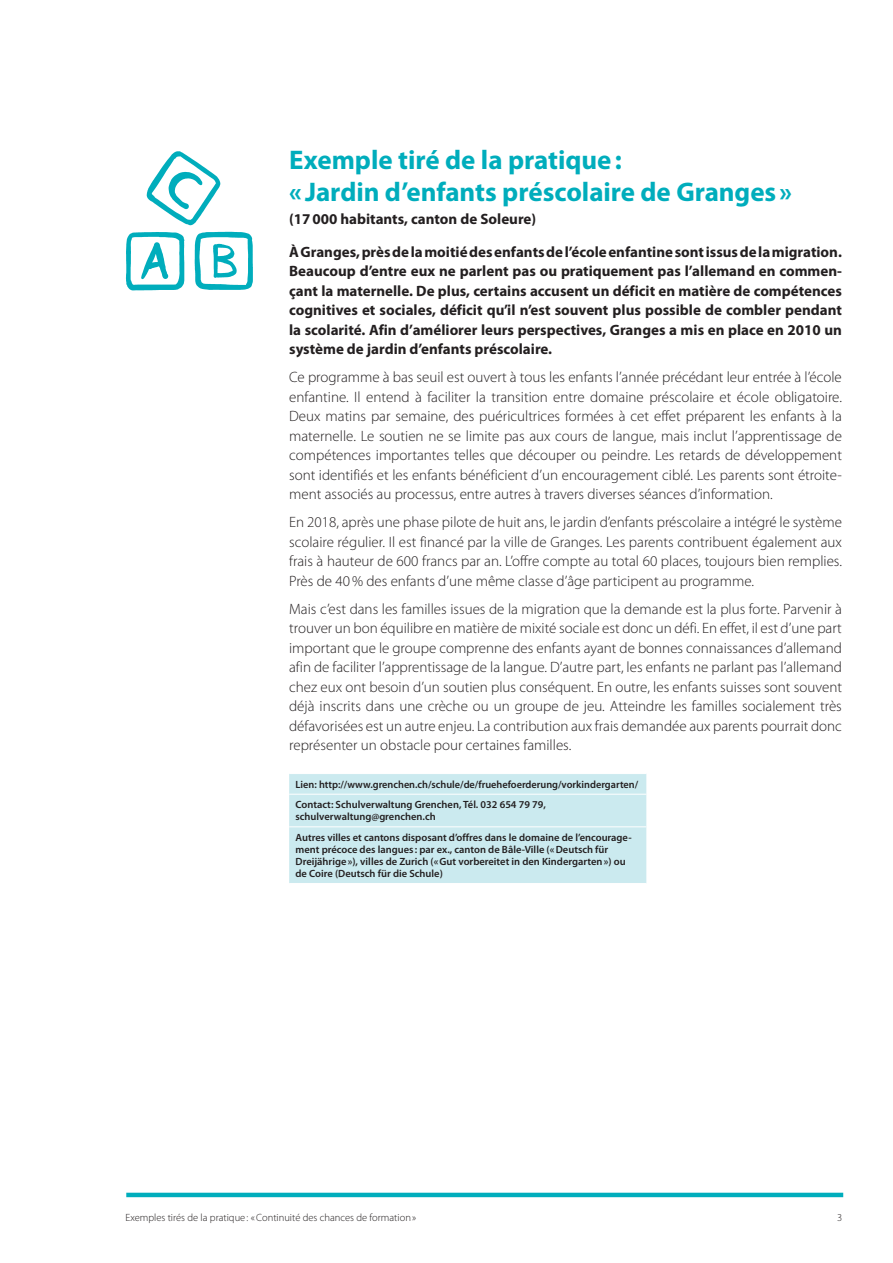
<style>
.page{position:relative;width:893px;height:1263px;background:#fff}
.page>*{position:absolute;margin:0;border:0;box-sizing:border-box;transform-origin:0 0}
.t1{font:700 27px/31.5px "Myriad Pro";letter-spacing:-.005em;color:#00adbc}
.t2{font:300 15px/19.5px "Myriad Pro";color:#231f20;text-align:justify}
.t3{font:700 15px/19.5px "Myriad Pro";color:#231f20}
.t4{font:600 10.5px/20.7px "Myriad Pro";color:#231f20}
.t5{font:300 10.5px "Myriad Pro";color:#231f20}
</style>
<div class="page">
<hr style="left:126px;top:1193px;width:717px;height:4px;background:#00adbc">
<div style="left:289px;top:774px;width:357px;height:109px;background:#cbeaef"></div>
<hr style="left:289px;top:794px;width:357px;height:1px;background:#fff">
<hr style="left:289px;top:826px;width:357px;height:1px;background:#fff">
<img style="left:125px;top:151px;width:128px;height:140px">
<h1 class="t1" style="left:289px;top:145px;width:505px">Exemple tiré de la pratique:<br>« Jardin d’enfants préscolaire de Granges »</h1>
<p class="t3" style="left:289px;top:203px;width:554px;line-height:32.2px">(17000 habitants, canton de Soleure)<br>À Granges, près de la moitié des enfants de l’école enfantine sont issus de la migration.</p>
<p class="t3" style="left:289px;top:261px;width:554px;text-align:justify">Beaucoup d’entre eux ne parlent pas ou pratiquement pas l’allemand en commen&shy;çant la maternelle. De plus, certains accusent un déficit en matière de compétences cognitives et sociales, déficit qu’il n’est souvent plus possible de combler pendant la scolarité. Afin d’améliorer leurs perspectives, Granges a mis en place en 2010 un système de jardin d’enfants préscolaire.</p>
<p class="t2" style="left:289px;top:368px;width:554px">Ce programme à bas seuil est ouvert à tous les enfants l’année précédant leur entrée à l’école enfantine. Il entend à faciliter la transition entre domaine préscolaire et école obligatoire.<br>Deux matins par semaine, des puéricultrices formées à cet effet préparent les enfants à la maternelle. Le soutien ne se limite pas aux cours de langue, mais inclut l’apprentissage de compétences importantes telles que découper ou peindre. Les retards de développement sont identifiés et les enfants bénéficient d’un encouragement ciblé. Les parents sont étroite&shy;ment associés au processus, entre autres à travers diverses séances d’information.</p>
<p class="t2" style="left:289px;top:513px;width:554px">En 2018, après une phase pilote de huit ans, le jardin d’enfants préscolaire a intégré le système scolaire régulier. Il est financé par la ville de Granges. Les parents contribuent également aux frais à hauteur de 600 francs par an. L’offre compte au total 60 places, toujours bien remplies.<br>Près de 40% des enfants d’une même classe d’âge participent au programme.</p>
<p class="t2" style="left:289px;top:599px;width:554px">Mais c’est dans les familles issues de la migration que la demande est la plus forte. Parvenir à trouver un bon équilibre en matière de mixité sociale est donc un défi. En effet, il est d’une part important que le groupe comprenne des enfants ayant de bonnes connaissances d’allemand afin de faciliter l’apprentissage de la langue. D’autre part, les enfants ne parlant pas l’allemand chez eux ont besoin d’un soutien plus conséquent. En outre, les enfants suisses sont souvent déjà inscrits dans une crèche ou un groupe de jeu. Atteindre les familles socialement très défavorisées est un autre enjeu. La contribution aux frais demandée aux parents pourrait donc représenter un obstacle pour certaines familles.</p>
<p class="t4" style="left:296px;top:774px;width:344px">Lien: http://www.grenchen.ch/schule/de/fruehefoerderung/vorkindergarten/<br>Contact: Schulverwaltung Grenchen, Tél. 032 654 79 79,</p>
<p class="t4" style="left:296px;top:807px;width:337px">schulverwaltung@grenchen.ch<br>Autres villes et cantons disposant d’offres dans le domaine de l’encourage-</p>
<p class="t4" style="left:296px;top:844px;width:332px;line-height:12px">ment précoce des langues : par ex., canton de Bâle-Ville («Deutsch für<br>Dreijährige»), villes de Zurich («Gut vorbereitet in den Kindergarten») ou de Coire (Deutsch für die Schule)</p>
<p class="t5" style="left:125px;top:1212px;width:292px">Exemples tirés de la pratique : «Continuité des chances de formation»</p>
<p class="t5" style="left:837px;top:1212px;width:7px">3</p>
</div>
